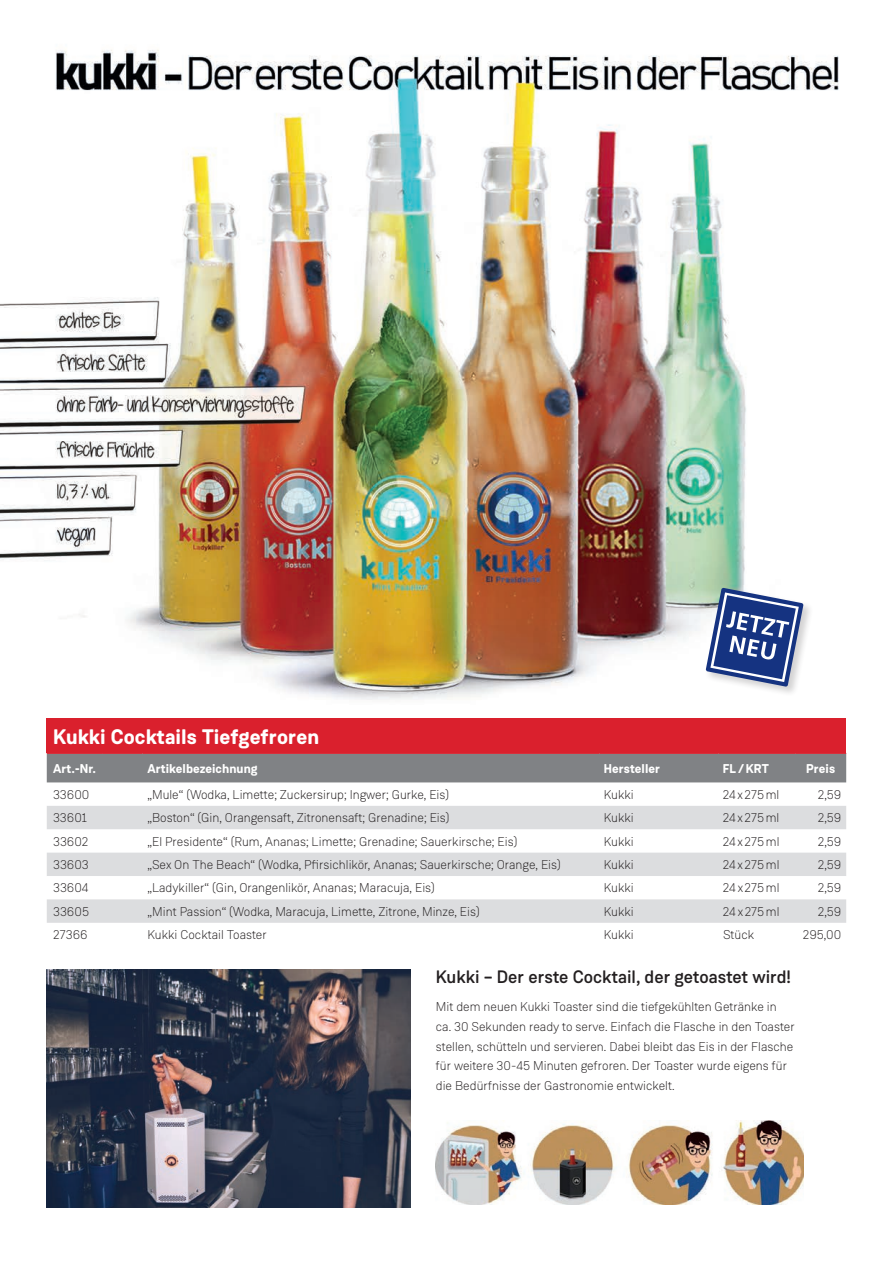
<style>
.page{position:relative;width:893px;height:1263px;background:#fff}
.page>*{position:absolute;margin:0;border:0;box-sizing:border-box;transform-origin:0 0}
.t1{font:700 21px "Weissenhof Grotesk";letter-spacing:.005em;color:#fff}
.t2{font:500 18px "Weissenhof Grotesk";color:#231f20}
.t3{font:300 12.75px/19.6px "Weissenhof Grotesk";color:#231f20}
.t4{font:700 12.75px "Weissenhof Grotesk";letter-spacing:.005em;color:#fff}
.t5{font:700 12.3px "Helvetica";color:#000}
.t6{font:300 10.65px/18.6px "Helvetica";color:#000}
</style>
<div class="page">
<img style="left:0;top:49px;width:839px;height:651px">
<div style="left:47px;top:718px;width:799px;height:35px;background:#da202d"></div>
<div style="left:47px;top:754px;width:799px;height:28px;background:#808285"></div>
<svg style="left:47px;top:806px;width:799px;height:117px;fill:#dcdddf"></svg>
<hr style="left:47px;top:753px;width:55px;height:1px;background:#da202d">
<hr style="left:102px;top:753px;width:40px;height:1px;background:#da202d">
<hr style="left:142px;top:753px;width:458px;height:1px;background:#da202d">
<hr style="left:600px;top:753px;width:119px;height:1px;background:#da202d">
<hr style="left:719px;top:753px;width:76px;height:1px;background:#da202d">
<hr style="left:795px;top:753px;width:51px;height:1px;background:#da202d">
<div style="left:704px;top:586px;width:109px;height:111px;background:#231f20;opacity:.2"></div>
<svg style="left:706px;top:588px;width:97px;height:99px"></svg>
<img style="left:435px;top:1120px;width:369px;height:85px">
<img style="left:47px;top:969px;width:363px;height:238px">
<h1 class="t1" style="left:53px;top:723px;width:268px">Kukki Cocktails Tiefgefroren</h1>
<p class="t4" style="left:53px;top:760px;width:44px">Art.-Nr.</p>
<p class="t4" style="left:147px;top:760px;width:112px">Artikelbezeichnung</p>
<p class="t4" style="left:604px;top:760px;width:58px">Hersteller</p>
<p class="t4" style="left:723px;top:760px;width:48px">FL /KRT</p>
<p class="t4" style="left:806px;top:760px;width:31px">Preis</p>
<p class="t3" style="left:53px;top:784px;width:38px">33600</p>
<p class="t3" style="left:147px;top:784px;width:303px">„Mule“ (Wodka, Limette; Zuckersirup; Ingwer; Gurke, Eis)</p>
<p class="t3" style="left:604px;top:784px;width:31px">Kukki</p>
<p class="t3" style="left:723px;top:784px;width:58px">24x275ml</p>
<p class="t3" style="left:818px;top:784px;width:25px">2,59</p>
<p class="t3" style="left:53px;top:808px;width:35px">33601</p>
<p class="t3" style="left:147px;top:808px;width:304px">„Boston“ (Gin, Orangensaft, Zitronensaft; Grenadine; Eis)</p>
<p class="t3" style="left:604px;top:808px;width:31px">Kukki</p>
<p class="t3" style="left:723px;top:808px;width:58px">24x275ml</p>
<p class="t3" style="left:818px;top:808px;width:25px">2,59</p>
<p class="t3" style="left:53px;top:831px;width:37px">33602</p>
<p class="t3" style="left:147px;top:831px;width:371px">„El Presidente“ (Rum, Ananas; Limette; Grenadine; Sauerkirsche; Eis)</p>
<p class="t3" style="left:604px;top:831px;width:31px">Kukki</p>
<p class="t3" style="left:723px;top:831px;width:58px">24x275ml</p>
<p class="t3" style="left:818px;top:831px;width:25px">2,59</p>
<p class="t3" style="left:53px;top:855px;width:37px">33603</p>
<p class="t3" style="left:147px;top:855px;width:415px">„Sex On The Beach“ (Wodka, Pfirsichlikör, Ananas; Sauerkirsche; Orange, Eis)</p>
<p class="t3" style="left:604px;top:855px;width:31px">Kukki</p>
<p class="t3" style="left:723px;top:855px;width:58px">24x275ml</p>
<p class="t3" style="left:818px;top:855px;width:25px">2,59</p>
<p class="t3" style="left:53px;top:878px;width:37px">33604</p>
<p class="t3" style="left:148px;top:878px;width:289px">„Ladykiller“ (Gin, Orangenlikör, Ananas; Maracuja, Eis)</p>
<p class="t3" style="left:604px;top:878px;width:31px">Kukki</p>
<p class="t3" style="left:723px;top:878px;width:58px">24x275ml</p>
<p class="t3" style="left:818px;top:878px;width:25px">2,59</p>
<p class="t3" style="left:53px;top:901px;width:37px">33605</p>
<p class="t3" style="left:148px;top:901px;width:334px">„Mint Passion“ (Wodka, Maracuja, Limette, Zitrone, Minze, Eis)</p>
<p class="t3" style="left:604px;top:901px;width:31px">Kukki</p>
<p class="t3" style="left:723px;top:901px;width:58px">24x275ml</p>
<p class="t3" style="left:818px;top:901px;width:25px">2,59</p>
<p class="t3" style="left:53px;top:925px;width:36px">27366</p>
<p class="t3" style="left:148px;top:925px;width:121px">Kukki Cocktail Toaster</p>
<p class="t3" style="left:604px;top:925px;width:31px">Kukki</p>
<p class="t3" style="left:723px;top:925px;width:33px">Stück</p>
<p class="t3" style="left:803px;top:925px;width:40px">295,00</p>
<h2 class="t2" style="left:436px;top:966px;width:357px">Kukki – Der erste Cocktail, der getoastet wird!</h2>
<p class="t3" style="left:436px;top:997px;width:360px">Mit dem neuen Kukki Toaster sind die tiefgekühlten Getränke in ca. 30 Sekunden ready to serve. Einfach die Flasche in den Toaster stellen, schütteln und servieren. Dabei bleibt das Eis in der Flasche für weitere 30-45 Minuten gefroren. Der Toaster wurde eigens für die Bedürfnisse der Gastronomie entwickelt.</p>
<p class="t5" style="left:131px;top:826px;width:220px">Der erste Cocktail, der getoastet wird</p>
<p class="t6" style="left:131px;top:857px;width:254px">Welcher Gastronom kennt nicht das ewige Drama um<br>Cocktails. Will man auch nur 3-4 Sorten anbieten,</p>
</div>
